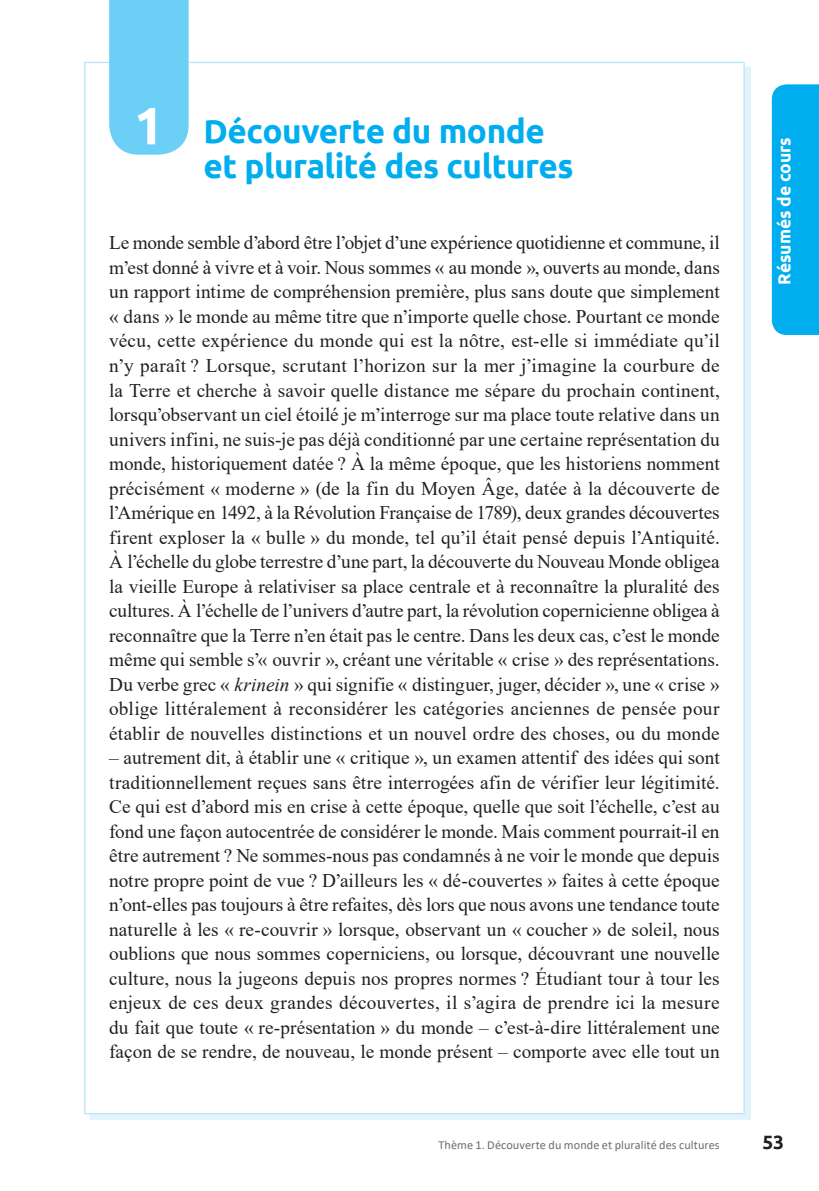
<style>
.page{position:relative;width:819px;height:1191px;background:#fff}
.page>*{position:absolute;margin:0;border:0;box-sizing:border-box;transform-origin:0 0}
.t1{font:700 33.25px/35px "Ubuntu";letter-spacing:-.015em;color:#00aeef}
.t2{font:19.25px/24.5px "Times New Roman";letter-spacing:.005em;color:#231f20;text-align:justify}
.t3{font:700 19.25px "Ubuntu";color:#231f20}
.t4{font:700 17.5px "Ubuntu";letter-spacing:-.005em;color:#fff}
.t5{font:12.25px "Calibri";letter-spacing:.005em;color:#6c6d70}
.s1{font-size:52.5px;color:#fff}
.s2{font-style:italic}
</style>
<div class="page">
<div style="left:84px;top:62px;width:660px;height:1052px;background:#fff;border:1px solid #b9e5fa"></div>
<div style="left:109px;top:0;width:80px;height:155px;background:#6bcff6"></div>
<svg style="left:771px;top:84px;width:48px;height:251px;background:#0fb2ef"></svg>
<h1 class="t1" style="left:203px;top:113px;width:372px;text-indent:-69px"><span class="s1">1</span> Découverte du monde<br>e t pluralité des cultures</h1>
<p class="t2" style="left:109px;top:230px;width:612px">Le monde semble d’abord être l’objet d’une expérience quotidienne et commune, il m’est donné à vivre et à voir. Nous sommes « au monde », ouverts au monde, dans un rapport intime de compréhension première, plus sans doute que simplement « dans » le monde au même titre que n’importe quelle chose. Pourtant ce monde vécu, cette expérience du monde qui est la nôtre, est-elle si immédiate qu’il n’y paraît ? Lorsque, scrutant l’horizon sur la mer j’imagine la courbure de la Terre et cherche à savoir quelle distance me sépare du prochain continent, lorsqu’observant un ciel étoilé je m’interroge sur ma place toute relative dans un univers infini, ne suis-je pas déjà conditionné par une certaine représentation du monde, historiquement datée ? À la même époque, que les historiens nomment précisément « moderne » (de la fin du Moyen Âge, datée à la découverte de l’Amérique en 1492, à la Révolution Française de 1789), deux grandes découvertes firent exploser la « bulle » du monde, tel qu’il était pensé depuis l’Antiquité.<br>À l’échelle du globe terrestre d’une part, la découverte du Nouveau Monde obligea la vieille Europe à relativiser sa place centrale et à reconnaître la pluralité des cultures. À l’échelle de l’univers d’autre part, la révolution copernicienne obligea à reconnaître que la Terre n’en était pas le centre. Dans les deux cas, c’est le monde même qui semble s’« ouvrir », créant une véritable « crise » des représentations.<br>Du verbe grec « <span class="s2">krinein</span> » qui signifie « distinguer, juger, décider », une « crise » oblige littéralement à reconsidérer les catégories anciennes de pensée pour établir de nouvelles distinctions et un nouvel ordre des choses, ou du monde</p>
<p class="t2" style="left:109px;top:745px;width:612px">– autrement dit, à établir une « critique », un examen attentif des idées qui sont traditionnellement reçues sans être interrogées afin de vérifier leur légitimité.<br>Ce qui est d’abord mis en crise à cette époque, quelle que soit l’échelle, c’est au fond une façon autocentrée de considérer le monde. Mais comment pourrait-il en être autrement ? Ne sommes-nous pas condamnés à ne voir le monde que depuis notre propre point de vue ? D’ailleurs les « dé-couvertes » faites à cette époque n’ont-elles pas toujours à être refaites, dès lors que nous avons une tendance toute naturelle à les « re-couvrir » lorsque, observant un « coucher » de soleil, nous oublions que nous sommes coperniciens, ou lorsque, découvrant une nouvelle culture, nous la jugeons depuis nos propres normes ? Étudiant tour à tour les enjeux de ces deux grandes découvertes, il s’agira de prendre ici la mesure du fait que toute « re-présentation » du monde – c’est-à-dire littéralement une façon de se rendre, de nouveau, le monde présent – comporte avec elle tout un</p>
<p class="t4" style="left:773px;top:285px;width:149px;rotate:-90deg">Résumés de cours</p>
<p class="t5" style="left:438px;top:1136px;width:283px">Thème 1. Découverte du monde et pluralité des cultures</p>
<p class="t3" style="left:762px;top:1130px;width:23px">53</p>
</div>
